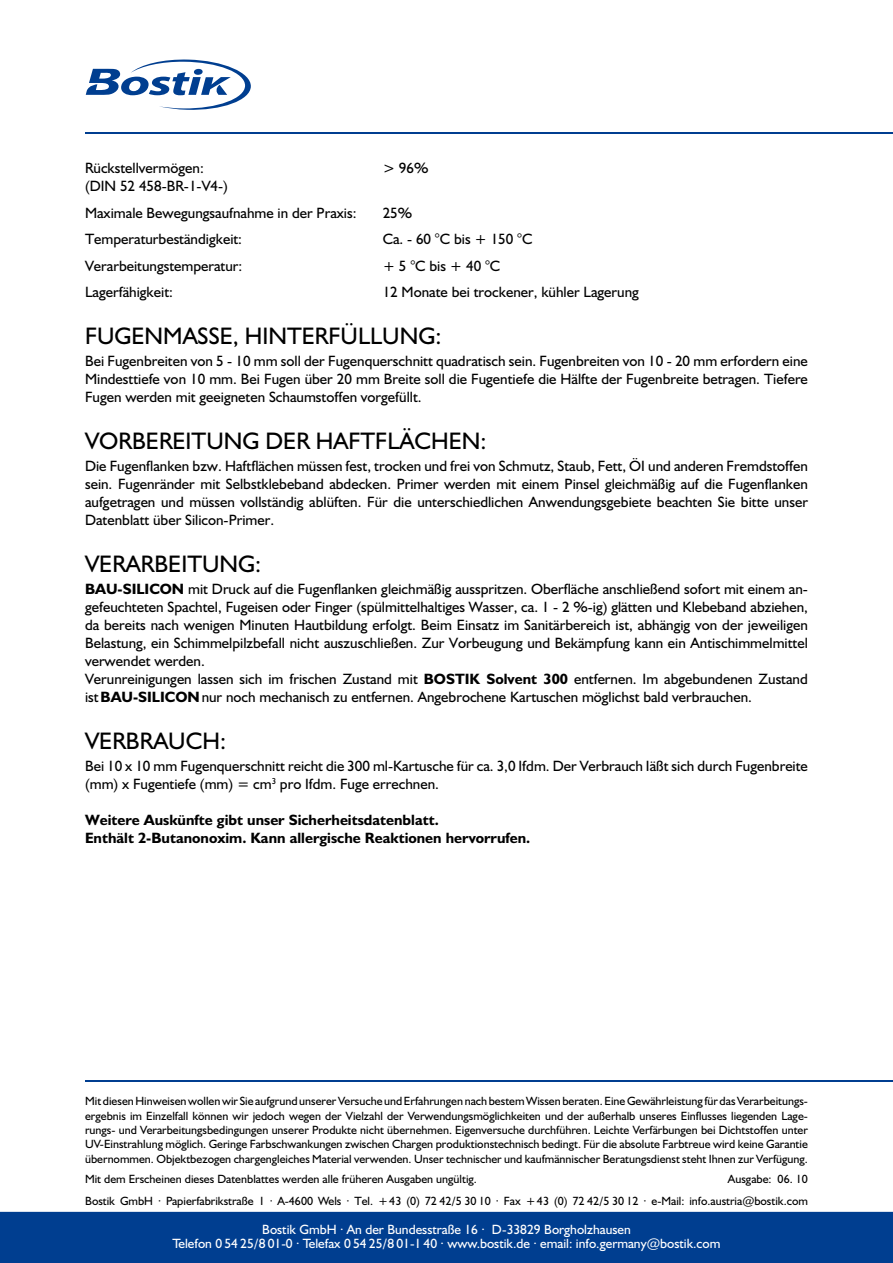
<style>
.page{position:relative;width:893px;height:1263px;background:#fff}
.page>*{position:absolute;margin:0;border:0;box-sizing:border-box;transform-origin:0 0}
.t1{font:24px "Humanist 521 BT";color:#000}
.t2{font:15px/18px "Humanist 521 BT";color:#000}
.t3{font:700 15px/18px "Humanist 521 BT";color:#000}
.t4{font:13.5px/14.4px "Humanist 521 BT";color:#fff;text-align:center}
.t5{font:12px/14.4px "Humanist 521 BT";color:#000;text-align:justify}
.s1{font-weight:700}
</style>
<div class="page">
<hr style="left:85px;top:1080px;width:808px;height:2px;background:#003e90">
<div style="left:0;top:1212px;width:893px;height:51px;background:#003e90"></div>
<hr style="left:85px;top:132px;width:808px;height:2px;background:#003e90">
<svg style="left:86px;top:60px;width:165px;height:50px"></svg>
<p class="t2" style="left:85px;top:159px;width:120px">Rückstellvermögen:</p>
<p class="t2" style="left:383px;top:159px;width:47px">&gt; 96%</p>
<p class="t2" style="left:85px;top:177px;width:14px">(DIN</p>
<p class="t2" style="left:85px;top:172px;width:273px;line-height:26.5px;text-indent:35px">52 458-BR-1-V4-)<br>Maximale Bewegungsaufnahme in der Praxis:</p>
<p class="t2" style="left:383px;top:203px;width:31px">25%</p>
<p class="t2" style="left:85px;top:230px;width:159px">Temperaturbeständigkeit:</p>
<p class="t2" style="left:383px;top:230px;width:150px">Ca. - 60 °C bis + 150 °C</p>
<p class="t2" style="left:85px;top:256px;width:159px">Verarbeitungstemperatur:</p>
<p class="t2" style="left:383px;top:256px;width:118px">+ 5 °C bis + 40 °C</p>
<p class="t2" style="left:85px;top:283px;width:89px">Lagerfähigkeit:</p>
<p class="t2" style="left:383px;top:283px;width:258px">12 Monate bei trockener, kühler Lagerung</p>
<h1 class="t1" style="left:85px;top:321px;width:111px">Fugenmasse</h1>
<h1 class="t1" style="left:233px;top:321px;width:210px">, Hinterfüllung:</h1>
<p class="t2" style="left:85px;top:352px;width:724px;text-align:justify">Bei Fugenbreiten von 5 - 10 mm soll der Fugenquerschnitt quadratisch sein. Fugenbreiten von 10 - 20 mm erfordern eine Mindesttiefe von 10 mm. Bei Fugen über 20 mm Breite soll die Fugentiefe die Hälfte der Fugenbreite betragen. Tiefere Fugen werden mit geeigneten Schaumstoffen vorgefüllt.</p>
<h1 class="t1" style="left:85px;top:426px;width:403px">Vorbereitung der Haftflächen:</h1>
<p class="t2" style="left:85px;top:457px;width:725px;text-align:justify">Die Fugenflanken bzw. Haftflächen müssen fest, trocken und frei von Schmutz, Staub, Fett, ÖI und anderen Fremdstoffen sein. Fugenränder mit Selbstklebeband abdecken. Primer werden mit einem Pinsel gleichmäßig auf die Fugenflanken aufgetragen und müssen vollständig ablüften. Für die unterschiedlichen Anwendungsgebiete beachten Sie bitte unser Datenblatt über Silicon-Primer.</p>
<h1 class="t1" style="left:85px;top:549px;width:178px">Verarbe itung:</h1>
<p class="t2" style="left:85px;top:580px;width:724px"><span class="s1">BAU-SILICON</span> mit Druck auf die Fugenflanken gleichmäßig ausspritzen. Oberfläche anschließend sofort mit einem an&shy;gefeuchteten Spachtel, Fugeisen oder Finger (spülmittelhaltiges Wasser, ca. 1 - 2 %-ig) glätten und Klebeband abziehen, da bereits nach wenigen Minuten Hautbildung erfolgt. Beim Einsatz im Sanitärbereich ist, abhängig von der jeweiligen Belastung, ein Schimmelpilzbefall nicht auszuschließen. Zur Vorbeugung und Bekämpfung kann ein Antischimmelmittel verwendet werden.<br>Verunreinigungen lassen sich im frischen Zustand mit <span class="s1">BOSTIK Solvent 300</span> entfernen. Im abgebundenen Zustand ist<span class="s1">BAU-SILICON</span>nur noch mechanisch zu entfernen. Angebrochene Kartuschen möglichst bald verbrauchen.</p>
<h1 class="t1" style="left:85px;top:726px;width:143px">Verbrauch :</h1>
<p class="t2" style="left:85px;top:757px;width:724px">Bei 10 x 10 mm Fugenquerschnitt reicht die 300 ml-Kartusche für ca. 3,0 Ifdm. Der Verbrauch Iäßt sich durch Fugenbreite (mm) x Fugentiefe (mm) = cm<sup>3</sup> pro Ifdm. Fuge errechnen.</p>
<p class="t3" style="left:85px;top:811px;width:447px">Weitere Auskünfte gibt unser Sicherheitsdatenblatt.<br>Enthält 2-Butanonoxim. Kann allergische Reaktionen hervorrufen.</p>
<p class="t5" style="left:85px;top:1094px;width:724px">Mit diesen Hinweisen wollen wir Sie aufgrund unserer Versuche und Erfahrungen nach bestem Wissen beraten. Eine Gewährleistung für das Verarbeitungs&shy;ergebnis im Einzelfall können wir jedoch wegen der Vielzahl der Verwendungsmöglichkeiten und der außerhalb unseres Einflusses liegenden Lage&shy;rungs- und Verarbeitungsbedingungen unserer Produkte nicht übernehmen. Eigenversuche durchführen. Leichte Verfärbungen bei Dichtstoffen unter UV-Einstrahlung möglich. Geringe Farbschwankungen zwischen Chargen produktionstechnisch bedingt. Für die absolute Farbtreue wird keine Garantie übernommen. Objektbezogen chargengleiches Material verwenden. Unser technischer und kaufmännischer Beratungsdienst steht Ihnen zur Verfügung.</p>
<p class="t5" style="left:85px;top:1171px;width:393px">Mit dem Erscheinen dieses Datenblattes werden alle früheren Ausgaben ungültig.</p>
<p class="t5" style="left:85px;top:1167px;width:724px;line-height:22px;text-align:right">Ausgabe: 06. 10<br>Bostik GmbH · Papierfabrikstraße 1 · A-4600 Wels · Tel. +43 (0) 72 42/5 30 10 · Fax +43 (0) 72 42/5 30 12 · e-Mail: info.austria@bostik.com</p>
<p class="t4" style="left:173px;top:1222px;width:549px">Bostik GmbH · An der Bundesstraße 16 · D-33829 Borgholzhausen<br>Telefon 0 54 25/8 01-0 · Telefax 0 54 25/8 01-1 40 · www.bostik.de · email: info.germany@bostik.com</p>
</div>
